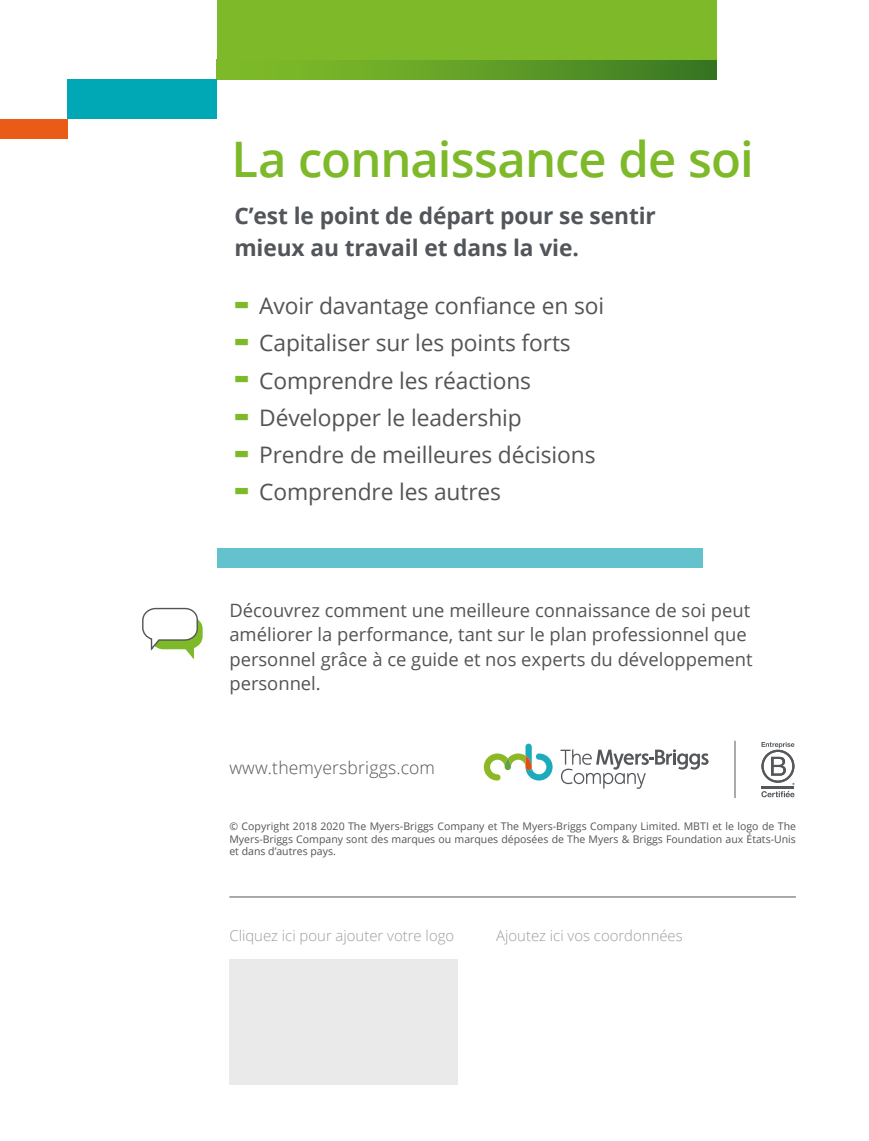
<style>
.page{position:relative;width:869px;height:1141px;background:#fff}
.page>*{position:absolute;margin:0;border:0;box-sizing:border-box;transform-origin:0 0}
.t1{font:600 49px "Open Sans";letter-spacing:-.02em;color:#7db928}
.t2{font:22.75px "Open Sans";letter-spacing:-.005em;color:#545355}
.t3{font:700 22.75px/31.5px "Open Sans";letter-spacing:-.005em;color:#52565a}
.t4{font:18.38px/24.5px "Open Sans";color:#545355}
.t5{font:300 17.5px "Open Sans";letter-spacing:.01em;color:#545355}
.t6{font:300 14.88px "Open Sans";color:#9d9d9c}
.t7{font:10.5px/12.6px "Open Sans";color:#545355;text-align:justify}
.s1{font-weight:800;font-size:40.95px;color:#7db928}
</style>
<div class="page">
<div style="left:229px;top:959px;width:228px;height:125px;background:#ebeaeb"></div>
<div style="left:217px;top:60px;width:499px;height:19px;background:linear-gradient(to right,#86c32a,#3b7a24)"></div>
<div style="left:217px;top:548px;width:485px;height:19px;background:#63c2cc"></div>
<div style="left:217px;top:0;width:499px;height:60px;background:#7db928"></div>
<div style="left:67px;top:79px;width:150px;height:40px;background:#00a8b5"></div>
<div style="left:0;top:119px;width:67px;height:20px;background:#ea5b18"></div>
<svg style="left:142px;top:607px;width:61px;height:52px"></svg>
<hr style="left:229px;top:897px;width:566px;height:1px;background:#575756">
<svg style="left:483px;top:744px;width:69px;height:37px"></svg>
<svg style="left:560px;top:749px;width:148px;height:40px"></svg>
<hr style="left:734px;top:741px;width:1px;height:57px;background:#54585c">
<hr style="left:761px;top:786px;width:33px;height:2px;background:#54585c">
<svg style="left:761px;top:791px;width:33px;height:6px"></svg>
<svg style="left:761px;top:742px;width:33px;height:43px"></svg>
<h1 class="t1" style="left:231px;top:126px;width:523px">La connaissance de soi</h1>
<h2 class="t3" style="left:234px;top:200px;width:423px">C’est le point de départ pour se sentir mieux au travail et dans la vie.</h2>
<h2 class="t2" style="left:234px;top:290px;width:371px"><span class="s1">-</span> Avoir davantage confiance en soi</h2>
<h2 class="t2" style="left:234px;top:328px;width:338px"><span class="s1">-</span> Capitaliser sur les points forts</h2>
<h2 class="t2" style="left:234px;top:365px;width:298px"><span class="s1">-</span> Comprendre les réactions</h2>
<h2 class="t2" style="left:234px;top:402px;width:289px"><span class="s1">-</span> Développer le leadership</h2>
<h2 class="t2" style="left:234px;top:439px;width:362px"><span class="s1">-</span> Prendre de meilleures décisions</h2>
<h2 class="t2" style="left:234px;top:477px;width:268px"><span class="s1">-</span> Comprendre les autres</h2>
<h3 class="t4" style="left:229px;top:598px;width:524px">Découvrez comment une meilleure connaissance de soi peut améliorer la performance, tant sur le plan professionnel que personnel grâce à ce guide et nos experts du développement personnel.</h3>
<h3 class="t5" style="left:229px;top:756px;width:207px">www.themyersbriggs.com</h3>
<p class="t7" style="left:229px;top:820px;width:568px">© Copyright 2018 2020 The Myers-Briggs Company et The Myers-Briggs Company Limited. MBTI et le logo de The Myers-Briggs Company sont des marques ou marques déposées de The Myers &amp; Briggs Foundation aux États-Unis et dans d’autres pays.</p>
<h3 class="t6" style="left:229px;top:926px;width:226px">Cliquez ici pour ajouter votre logo</h3>
<h3 class="t6" style="left:496px;top:926px;width:188px">Ajoutez ici vos coordonnées</h3>
</div>
